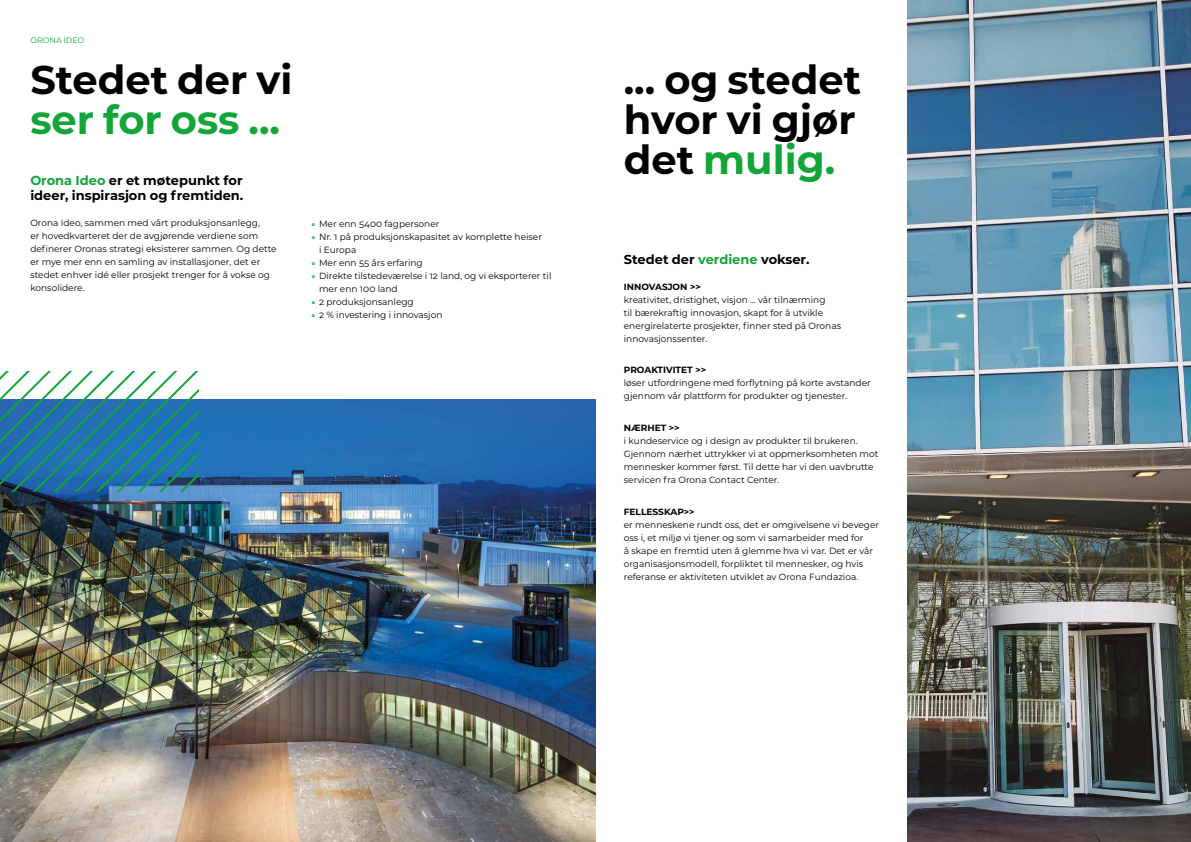
<style>
.page{position:relative;width:1191px;height:842px;background:#fff}
.page>*{position:absolute;margin:0;border:0;box-sizing:border-box;transform-origin:0 0}
.t1{font:700 40px/40px "Montserrat";color:#000}
.t2{font:700 40px "Montserrat";color:#13a538}
.t3{font:700 13px/15px "Montserrat";color:#000}
.t4{font:9px/13px "Montserrat";color:#000}
.t5{font:700 9px "Montserrat";color:#000}
.t6{font:8px "Montserrat";color:#13a538}
.s1{color:#13a538}
</style>
<div class="page">
<img style="left:0;top:399px;width:595px;height:443px">
<svg style="left:0;top:371px;width:198px;height:121px"></svg>
<img style="left:907px;top:0;width:284px;height:842px">
<p class="t6" style="left:30px;top:34px;width:56px">ORONA IDEO</p>
<h1 class="t1" style="left:30px;top:58px;width:264px">Stedet der vi</h1>
<h1 class="t2" style="left:30px;top:91px;width:251px">ser for oss ...</h1>
<h2 class="t3" style="left:30px;top:173px;width:214px"><span class="s1">Orona Ideo</span> er et møtepunkt for ideer, inspirasjon og fremtiden.</h2>
<p class="t4" style="left:30px;top:216px;width:248px">Orona Ideo, sammen med vårt produksjonsanlegg,<br>er hovedkvarteret der de avgjørende verdiene som definerer Oronas strategi eksisterer sammen. Og dette er mye mer enn en samling av installasjoner, det er stedet enhver idé eller prosjekt trenger for å vokse og konsolidere.</p>
<p class="t4" style="left:312px;top:217px;width:129px"><sup>o</sup> Mer enn 5400 fagpersoner</p>
<p class="t4" style="left:312px;top:230px;width:232px"><sup>o</sup> Nr. 1 på produksjonskapasitet av komplette heiser</p>
<p class="t4" style="left:319px;top:243px;width:39px">i Europa</p>
<p class="t4" style="left:312px;top:256px;width:112px"><sup>o</sup> Mer enn 55 års erfaring</p>
<p class="t4" style="left:312px;top:269px;width:241px"><sup>o</sup> Direkte tilstedeværelse i 12 land, og vi eksporterer til</p>
<p class="t4" style="left:319px;top:282px;width:80px">mer enn 100 land</p>
<p class="t4" style="left:312px;top:295px;width:103px"><sup>o</sup> 2 produksjonsanlegg</p>
<p class="t4" style="left:312px;top:308px;width:132px"><sup>o</sup> 2 % investering i innovasjon</p>
<h1 class="t1" style="left:624px;top:58px;width:239px">... og stedet hvor vi gjør det <span class="s1">mulig.</span></h1>
<h2 class="t3" style="left:624px;top:251px;width:187px">Stedet der <span class="s1">verdiene</span> vokser.</h2>
<p class="t5" style="left:624px;top:280px;width:78px">INNOVASJON &gt;&gt;</p>
<p class="t4" style="left:624px;top:293px;width:219px">kreativitet, dristighet, visjon ... vår tilnærming<br>til bærekraftig innovasjon, skapt for å utvikle energirelaterte prosjekter, finner sted på Oronas innovasjonssenter.</p>
<p class="t5" style="left:624px;top:364px;width:84px">PROAKTIVITET &gt;&gt;</p>
<p class="t4" style="left:624px;top:376px;width:248px">løser utfordringene med forflytning på korte avstander gjennom vår plattform for produkter og tjenester.</p>
<p class="t5" style="left:624px;top:421px;width:57px">NÆRHET &gt;&gt;</p>
<p class="t4" style="left:624px;top:434px;width:256px">i kundeservice og i design av produkter til brukeren.<br>Gjennom nærhet uttrykker vi at oppmerksomheten mot mennesker kommer først. Til dette har vi den uavbrutte servicen fra Orona Contact Center.</p>
<p class="t5" style="left:624px;top:505px;width:72px">FELLESSKAP&gt;&gt;</p>
<p class="t4" style="left:624px;top:518px;width:257px">er menneskene rundt oss, det er omgivelsene vi beveger oss i, et miljø vi tjener og som vi samarbeider med for<br>å skape en fremtid uten å glemme hva vi var. Det er vår organisasjonsmodell, forpliktet til mennesker, og hvis referanse er aktiviteten utviklet av Orona Fundazioa.</p>
</div>
